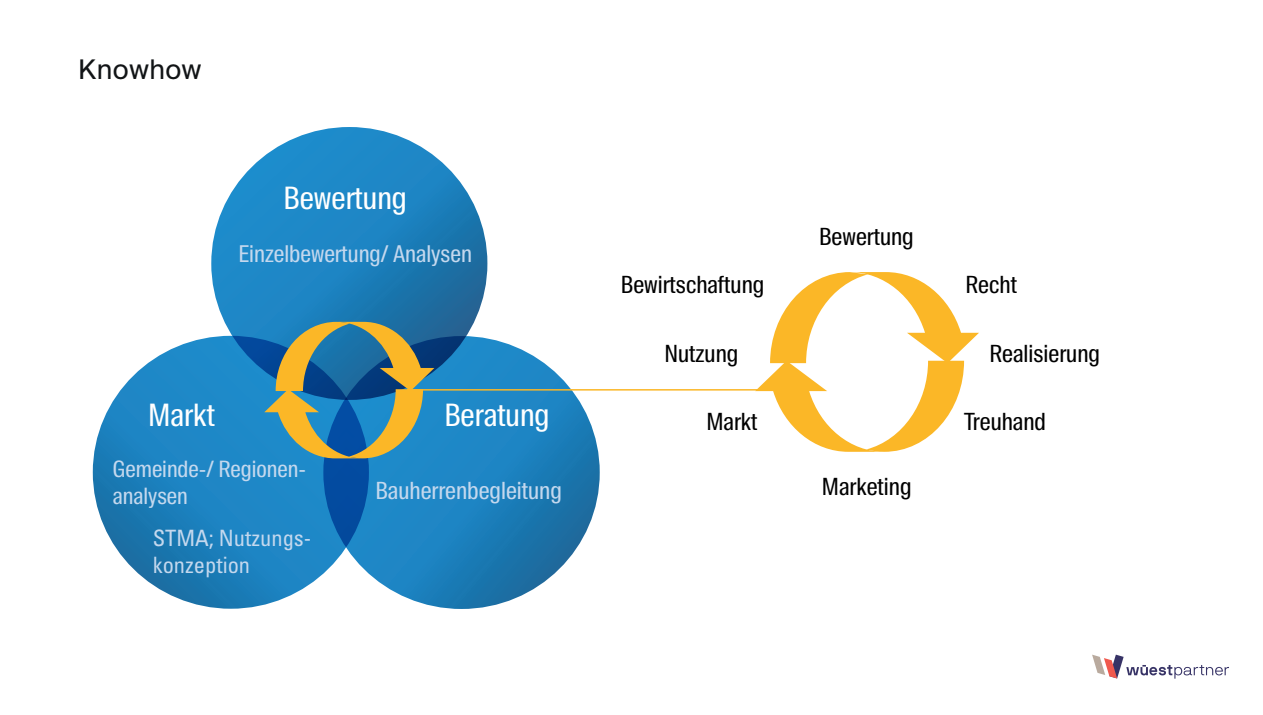
<style>
.page{position:relative;width:1263px;height:715px;background:#fff}
.page>*{position:absolute;margin:0;border:0;box-sizing:border-box;transform-origin:0 0}
.t1{font:30.75px "Suisse Intl Cond";color:#fff}
.t2{font:27px "Suisse Intl";letter-spacing:.02em;color:#111416}
.t3{font:23.7px "Suisse Intl Cond";color:#000001}
.t4{font:23.7px "Suisse Intl Cond";color:#c4d8ee}
.t5{font:23.1px "Suisse Intl Cond";color:#c4d8ee}
.t6{font:22.5px/27px "Suisse Intl Cond";color:#c4d8ee}
.t7{font:condensed 22.5px/27px "Univers";color:#c4d8ee}
</style>
<div class="page">
<svg style="left:323px;top:336px;width:277px;height:272px;background:#1d80bc"></svg>
<svg style="left:93px;top:336px;width:276px;height:272px;background:#1b7fbd"></svg>
<svg style="left:211px;top:127px;width:276px;height:273px;background:#1c80bd"></svg>
<svg style="left:264px;top:322px;width:170px;height:136px;background:#5f8582"></svg>
<svg style="left:755px;top:272px;width:224px;height:179px"></svg>
<hr style="left:407px;top:389px;width:379px;height:1px;background:#fbb727">
<svg style="left:1092px;top:654px;width:137px;height:24px"></svg>
<p class="t2" style="left:78px;top:54px;width:125px">Knowhow</p>
<p class="t1" style="left:284px;top:181px;width:125px">Bewertung</p>
<p class="t5" style="left:239px;top:240px;width:235px">Einzelbewertung/ Analysen</p>
<p class="t1" style="left:148px;top:397px;width:68px">Markt</p>
<p class="t6" style="left:113px;top:455px;width:195px">Gemeinde-/ Regionen&shy;analysen</p>
<p class="t7" style="left:153px;top:523px;width:160px">STMA; Nutzungs&shy;konzeption</p>
<p class="t1" style="left:444px;top:397px;width:107px">Beratung</p>
<p class="t4" style="left:375px;top:477px;width:188px">Bauherrenbegleitung</p>
<p class="t3" style="left:819px;top:223px;width:96px">Bewertung</p>
<p class="t3" style="left:621px;top:271px;width:145px">Bewirtschaftung</p>
<p class="t3" style="left:965px;top:271px;width:53px">Recht</p>
<p class="t3" style="left:664px;top:339px;width:75px">Nutzung</p>
<p class="t3" style="left:989px;top:339px;width:112px">Realisierung</p>
<p class="t3" style="left:706px;top:407px;width:53px">Markt</p>
<p class="t3" style="left:964px;top:407px;width:83px">Treuhand</p>
<p class="t3" style="left:822px;top:472px;width:91px">Marketing</p>
</div>
